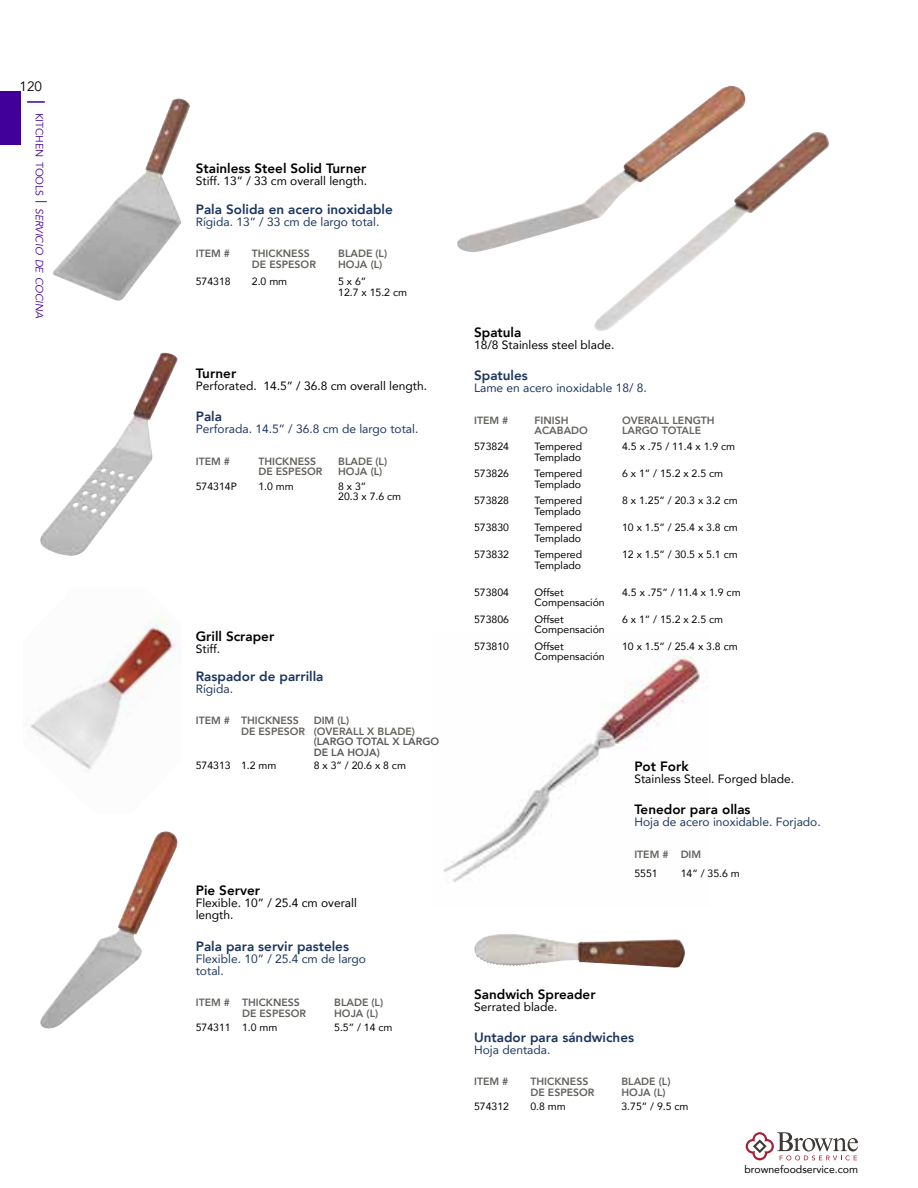
<style>
.page{position:relative;width:918px;height:1188px;background:#fff}
.page>*{position:absolute;margin:0;border:0;box-sizing:border-box;transform-origin:0 0}
.t1{font:800 13.5px "Avenir";color:#1c355e}
.t2{font:800 13.5px "Avenir";color:#000}
.t3{font:13.5px "Avenir";color:#000}
.t4{font:12px/12px "Avenir";color:#1c355e}
.t5{font:12px/12px "Avenir";color:#000}
.t6{font:10.5px/10.5px "Avenir";color:#000}
.t7{font:800 10.5px/10.5px "Avenir";color:#63615d}
.t8{font:italic 10.5px "Avenir";letter-spacing:-.005em;color:#410099}
.t9{font:800 10.5px/10.5px "Avenir";color:#58595b}
.s1{font-style:normal}
.s2{font-style:normal;font-size:15px}
</style>
<div class="page">
<svg style="left:746px;top:1132px;width:112px;height:28px"></svg>
<svg style="left:28px;top:101px;width:16px;height:2px"></svg>
<div style="left:0;top:91px;width:20px;height:54px;background:#410099"></div>
<img style="left:444px;top:655px;width:257px;height:227px">
<img style="left:457px;top:86px;width:289px;height:167px">
<img style="left:52px;top:99px;width:138px;height:202px">
<img style="left:40px;top:353px;width:138px;height:203px">
<img style="left:40px;top:831px;width:138px;height:198px">
<img style="left:474px;top:934px;width:211px;height:34px">
<img style="left:592px;top:132px;width:237px;height:199px">
<img style="left:30px;top:615px;width:147px;height:155px">
<p class="t3" style="left:20px;top:79px;width:24px">120</p>
<p class="t8" style="left:46px;top:113px;width:207px;rotate:90deg"><span class="s1">kitchen tools</span> <span class="s2">|</span> servicio de cocina</p>
<p class="t2" style="left:196px;top:158px;width:172px">Stainless Steel Solid Turner</p>
<p class="t5" style="left:196px;top:175px;width:173px">Stiff. 13” / 33 cm overall length.</p>
<p class="t1" style="left:196px;top:198px;width:199px">Pala Solida en acero inoxidable</p>
<p class="t4" style="left:196px;top:215px;width:185px">Rígida. 13” / 33 cm de largo total.</p>
<p class="t7" style="left:196px;top:248px;width:36px">ITEM #</p>
<p class="t7" style="left:252px;top:248px;width:66px">THICKNESS<br>DE ESPESOR</p>
<p class="t7" style="left:338px;top:248px;width:50px">BLADE (L)<br>HOJA (L)</p>
<p class="t6" style="left:196px;top:276px;width:37px">574318</p>
<p class="t6" style="left:252px;top:276px;width:37px">2.0 mm</p>
<p class="t6" style="left:338px;top:276px;width:70px">5 x 6”<br>12.7 x 15.2 cm</p>
<p class="t2" style="left:196px;top:363px;width:42px">Turner</p>
<p class="t5" style="left:196px;top:380px;width:233px">Perforated. 14.5” / 36.8 cm overall length.</p>
<p class="t1" style="left:196px;top:406px;width:28px">Pala</p>
<p class="t4" style="left:196px;top:423px;width:224px">Perforada. 14.5” / 36.8 cm de largo total.</p>
<p class="t7" style="left:196px;top:456px;width:36px">ITEM #</p>
<p class="t7" style="left:258px;top:456px;width:66px">THICKNESS<br>DE ESPESOR</p>
<p class="t7" style="left:338px;top:456px;width:50px">BLADE (L)<br>HOJA (L)</p>
<p class="t6" style="left:196px;top:480px;width:43px">574314P</p>
<p class="t6" style="left:258px;top:480px;width:37px">1.0 mm</p>
<p class="t6" style="left:338px;top:480px;width:65px">8 x 3”<br>20.3 x 7.6 cm</p>
<p class="t2" style="left:196px;top:625px;width:80px">Grill Scraper</p>
<p class="t5" style="left:196px;top:642px;width:26px">Stiff.</p>
<p class="t1" style="left:196px;top:666px;width:129px">Raspador de parrilla</p>
<p class="t4" style="left:196px;top:682px;width:39px">Rígida.</p>
<p class="t7" style="left:241px;top:716px;width:66px;text-indent:-45px">ITEM # THICKNESS<br>DE ESPESOR</p>
<p class="t7" style="left:314px;top:716px;width:103px">DIM (L)<br>(OVERALL X BLADE)</p>
<p class="t9" style="left:314px;top:737px;width:127px">(LARGO TOTAL X LARGO<br>DE LA HOJA)</p>
<p class="t6" style="left:196px;top:760px;width:82px">574313 1.2 mm</p>
<p class="t6" style="left:314px;top:760px;width:94px">8 x 3” / 20.6 x 8 cm</p>
<p class="t2" style="left:196px;top:880px;width:66px">Pie Server</p>
<p class="t5" style="left:196px;top:897px;width:163px">Flexible. 10” / 25.4 cm overall length.</p>
<p class="t1" style="left:196px;top:935px;width:155px">Pala para servir pasteles</p>
<p class="t4" style="left:196px;top:952px;width:172px">Flexible. 10” / 25.4 cm de largo total.</p>
<p class="t7" style="left:242px;top:997px;width:66px;text-indent:-46px">ITEM # THICKNESS<br>DE ESPESOR</p>
<p class="t7" style="left:334px;top:997px;width:50px">BLADE (L)<br>HOJA (L)</p>
<p class="t6" style="left:196px;top:1022px;width:83px">574311 1.0 mm</p>
<p class="t6" style="left:334px;top:1022px;width:60px">5.5” / 14 cm</p>
<p class="t2" style="left:474px;top:322px;width:49px">Spatula</p>
<p class="t5" style="left:474px;top:338px;width:142px">18/8 Stainless steel blade.</p>
<p class="t1" style="left:474px;top:365px;width:55px">Spatules</p>
<p class="t4" style="left:474px;top:382px;width:174px">Lame en acero inoxidable 18/ 8.</p>
<p class="t7" style="left:474px;top:415px;width:36px">ITEM #</p>
<p class="t7" style="left:535px;top:415px;width:55px">FINISH<br>ACABADO</p>
<p class="t7" style="left:622px;top:415px;width:94px">OVERALL LENGTH<br>LARGO TOTALE</p>
<p class="t6" style="left:474px;top:441px;width:37px">573824</p>
<p class="t6" style="left:535px;top:441px;width:49px">Tempered<br>Templado</p>
<p class="t6" style="left:622px;top:441px;width:115px">4.5 x .75 / 11.4 x 1.9 cm</p>
<p class="t6" style="left:474px;top:468px;width:37px">573826</p>
<p class="t6" style="left:535px;top:468px;width:49px">Tempered<br>Templado</p>
<p class="t6" style="left:622px;top:468px;width:102px">6 x 1” / 15.2 x 2.5 cm</p>
<p class="t6" style="left:474px;top:495px;width:37px">573828</p>
<p class="t6" style="left:535px;top:495px;width:49px">Tempered<br>Templado</p>
<p class="t6" style="left:622px;top:495px;width:117px">8 x 1.25” / 20.3 x 3.2 cm</p>
<p class="t6" style="left:474px;top:522px;width:37px">573830</p>
<p class="t6" style="left:535px;top:522px;width:49px">Tempered<br>Templado</p>
<p class="t6" style="left:622px;top:522px;width:117px">10 x 1.5” / 25.4 x 3.8 cm</p>
<p class="t6" style="left:474px;top:549px;width:37px">573832</p>
<p class="t6" style="left:535px;top:549px;width:49px">Tempered<br>Templado</p>
<p class="t6" style="left:622px;top:549px;width:117px">12 x 1.5” / 30.5 x 5.1 cm</p>
<p class="t6" style="left:474px;top:587px;width:37px">573804</p>
<p class="t6" style="left:535px;top:587px;width:72px">Offset<br>Compensación</p>
<p class="t6" style="left:622px;top:587px;width:120px">4.5 x .75” / 11.4 x 1.9 cm</p>
<p class="t6" style="left:474px;top:614px;width:37px">573806</p>
<p class="t6" style="left:535px;top:614px;width:72px">Offset<br>Compensación</p>
<p class="t6" style="left:622px;top:614px;width:102px">6 x 1” / 15.2 x 2.5 cm</p>
<p class="t6" style="left:474px;top:641px;width:37px">573810</p>
<p class="t6" style="left:535px;top:641px;width:72px">Offset<br>Compensación</p>
<p class="t6" style="left:622px;top:641px;width:117px">10 x 1.5” / 25.4 x 3.8 cm</p>
<p class="t2" style="left:634px;top:756px;width:56px">Pot Fork</p>
<p class="t5" style="left:634px;top:773px;width:161px">Stainless Steel. Forged blade.</p>
<p class="t2" style="left:634px;top:799px;width:118px">Tenedor para ollas</p>
<p class="t4" style="left:634px;top:816px;width:188px">Hoja de acero inoxidable. Forjado.</p>
<p class="t7" style="left:634px;top:849px;width:68px">ITEM # DIM</p>
<p class="t6" style="left:634px;top:868px;width:25px">5551</p>
<p class="t6" style="left:681px;top:868px;width:61px">14” / 35.6 m</p>
<p class="t2" style="left:474px;top:984px;width:123px">Sandwich Spreader</p>
<p class="t5" style="left:474px;top:1000px;width:85px">Serrated blade.</p>
<p class="t1" style="left:474px;top:1027px;width:161px">Untador para sándwiches</p>
<p class="t4" style="left:474px;top:1043px;width:78px">Hoja dentada.</p>
<p class="t7" style="left:474px;top:1077px;width:36px">ITEM #</p>
<p class="t7" style="left:530px;top:1077px;width:66px">THICKNESS<br>DE ESPESOR</p>
<p class="t7" style="left:621px;top:1077px;width:50px">BLADE (L)<br>HOJA (L)</p>
<p class="t6" style="left:474px;top:1101px;width:37px">574312</p>
<p class="t6" style="left:530px;top:1101px;width:37px">0.8 mm</p>
<p class="t6" style="left:621px;top:1101px;width:69px">3.75” / 9.5 cm</p>
<p class="t6" style="left:745px;top:1164px;width:115px">brownefoodservice.com</p>
</div>
